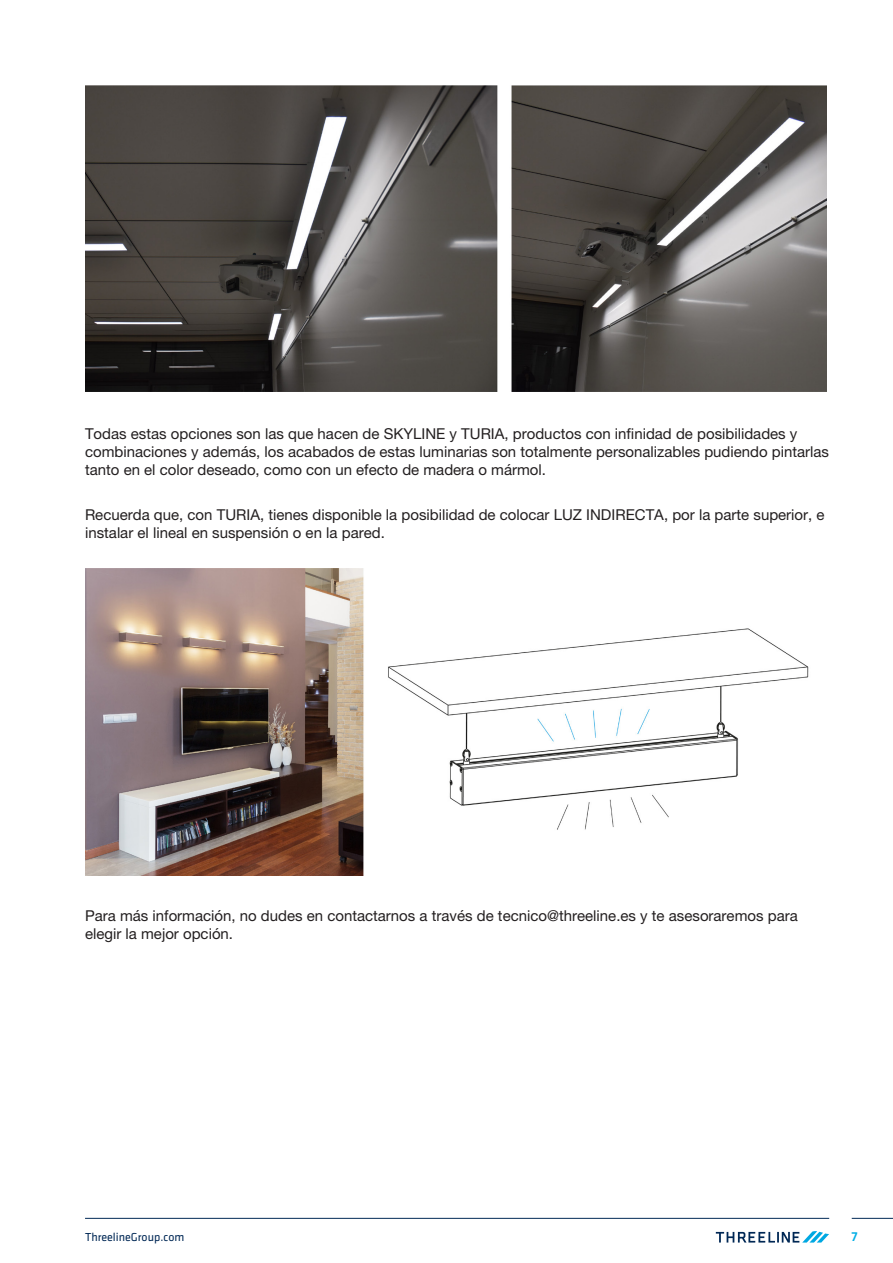
<style>
.page{position:relative;width:893px;height:1263px;background:#fff}
.page>*{position:absolute;margin:0;border:0;box-sizing:border-box;transform-origin:0 0}
.t1{font:15px/18px "Helvetica Neue LT Pro";color:#231f20}
.t2{font:500 13.5px "Klavika";color:#00aee5}
.t3{font:12px "Klavika";color:#002855}
</style>
<div class="page">
<svg style="left:716px;top:1231px;width:113px;height:11px"></svg>
<hr style="left:852px;top:1218px;width:41px;height:1px;background:#002855">
<hr style="left:85px;top:1218px;width:744px;height:1px;background:#002855">
<img style="left:85px;top:85px;width:741px;height:307px">
<img style="left:85px;top:568px;width:724px;height:307px">
<p class="t1" style="left:85px;top:425px;width:746px">Todas estas opciones son las que hacen de SKYLINE y TURIA, productos con infinidad de posibilidades y combinaciones y además, los acabados de estas luminarias son totalmente personalizables pudiendo pintarlas tanto en el color deseado, como con un efecto de madera o mármol.</p>
<p class="t1" style="left:85px;top:505px;width:741px">Recuerda que, con TURIA, tienes disponible la posibilidad de colocar LUZ INDIRECTA, por la parte superior, e instalar el lineal en suspensión o en la pared.</p>
<p class="t1" style="left:85px;top:906px;width:714px">Para más información, no dudes en contactarnos a través de tecnico@threeline.es y te asesoraremos para elegir la mejor opción.</p>
<p class="t3" style="left:85px;top:1231px;width:101px">ThreelineGroup.com</p>
<p class="t2" style="left:852px;top:1229px;width:8px">7</p>
</div>
